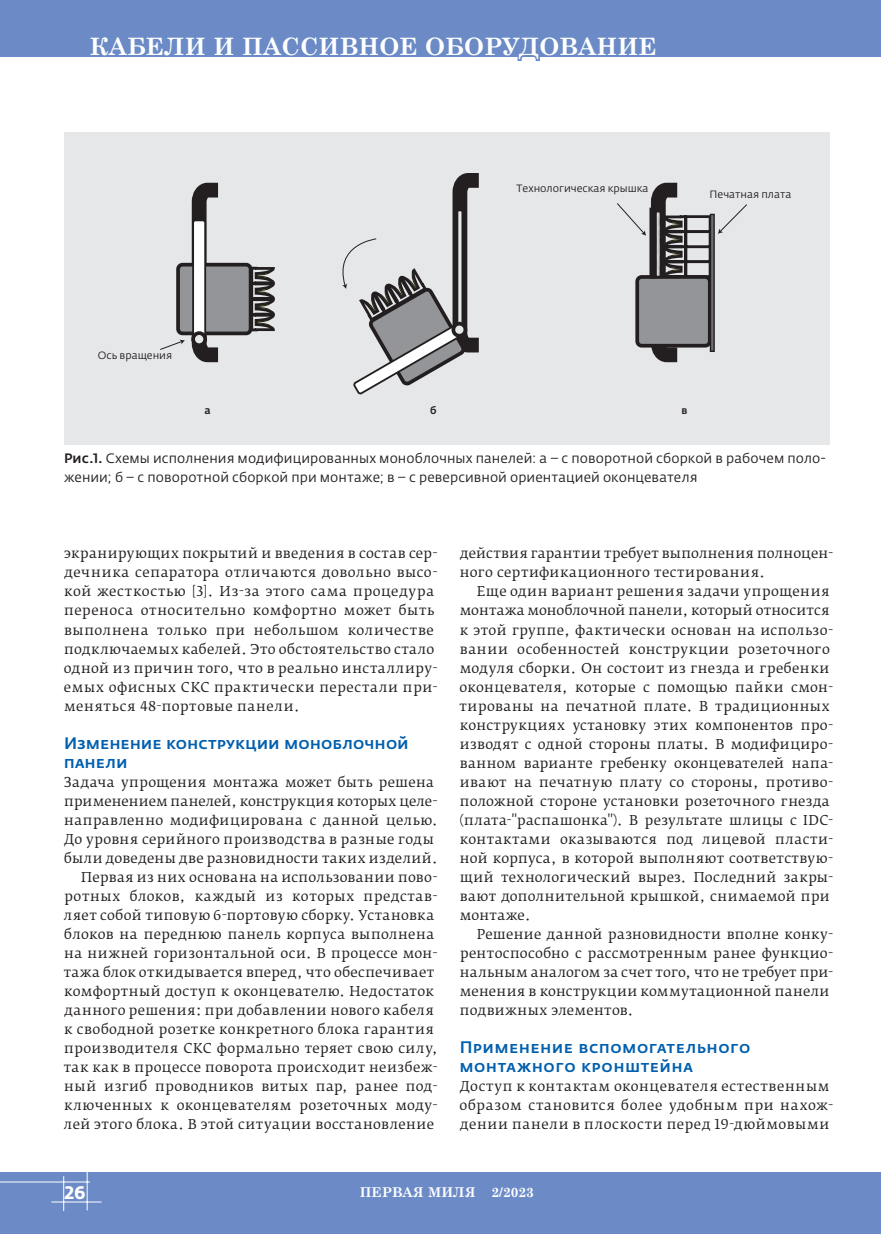
<style>
.page{position:relative;width:881px;height:1234px;background:#fff}
.page>*{position:absolute;margin:0;border:0;box-sizing:border-box;transform-origin:0 0}
.t1{font:700 24px "Century Schoolbook";color:#fff}
.t2{font:700 18px "Fedra Sans Pro";color:#fff}
.t3{font:500 16.5px/19px "Fedra Sans Pro";letter-spacing:.02em;color:#015fae}
.t4{font:500 16.5px/19px "Fedra Sans Pro";color:#015fae}
.t5{font:13.5px/19px "Fedra Serif B Pro";letter-spacing:.03em;color:#231f20}
.t6{font:13.5px/19px "Fedra Sans Pro";letter-spacing:.005em;color:#231f20}
.t7{font:700 13.5px "Century Schoolbook";color:#fff}
.t8{font:10.5px "Fedra Sans Pro";color:#231f20}
.t9{font:500 10.5px "Fedra Sans Pro";color:#231f20}
.s1{font-weight:500}
</style>
<div class="page">
<div style="left:0;top:0;width:880px;height:57px;background:#6c8bc6"></div>
<div style="left:0;top:1172px;width:880px;height:61px;background:#6c8bc6"></div>
<hr style="left:51px;top:1201px;width:50px;height:1px;background:#fff">
<hr style="left:87px;top:1171px;width:1px;height:39px;background:#fff">
<hr style="left:63px;top:1175px;width:1px;height:35px;background:#fff">
<hr style="left:0;top:1181px;width:90px;height:1px;background:#fff">
<div style="left:64px;top:132px;width:765px;height:312px;background:#e6e7e9"></div>
<svg style="left:252px;top:266px;width:23px;height:66px"></svg>
<div style="left:178px;top:264px;width:72px;height:69px;background:#939598;border-radius:4px"></div>
<div style="left:176px;top:263px;width:76px;height:72px;border:4px solid #231f20;border-radius:4px"></div>
<svg style="left:160px;top:182px;width:73px;height:181px"></svg>
<svg style="left:342px;top:173px;width:137px;height:222px"></svg>
<svg style="left:617px;top:182px;width:130px;height:181px"></svg>
<h1 class="t1" style="left:89px;top:28px;width:568px">Кабели и пассивное оборудование</h1>
<p class="t8" style="left:516px;top:182px;width:133px">Технологическая крышка</p>
<p class="t8" style="left:709px;top:188px;width:83px">Печатная плата</p>
<p class="t8" style="left:98px;top:349px;width:76px">Ось вращения</p>
<p class="t9" style="left:204px;top:404px;width:8px">a</p>
<p class="t9" style="left:430px;top:404px;width:8px">б</p>
<p class="t9" style="left:681px;top:404px;width:8px">в</p>
<p class="t6" style="left:64px;top:449px;width:763px"><span class="s1">Рис.1.</span> Схемы исполнения модифицированных моноблочных панелей: а – с поворотной сборкой в рабочем поло&shy;жении; б – с поворотной сборкой при монтаже; в – с реверсивной ориентацией оконцевателя</p>
<p class="t5" style="left:64px;top:544px;width:375px">экранирующих покрытий и введения в состав сер&shy;дечника сепаратора отличаются довольно высо&shy;кой жесткостью [3]. Из-за этого сама процедура переноса относительно комфортно может быть выполнена только при небольшом количестве подключаемых кабелей. Это обстоятельство стало одной из причин того, что в реально инсталлиру&shy;емых офисных СКС практически перестали при&shy;меняться 48-портовые панели.</p>
<p class="t4" style="left:64px;top:733px;width:346px">Изменение конструкции моноблочной панели</p>
<p class="t5" style="left:64px;top:772px;width:375px;text-align:right">Задача упрощения монтажа может быть решена применением панелей, конструкция которых целе&shy;направленно модифицирована с данной целью.<br>До уровня серийного производства в разные годы были доведены две разновидности таких изделий.<br>Первая из них основана на использовании пово&shy;ротных блоков, каждый из которых представ&shy;ляет собой типовую 6-портовую сборку. Установка блоков на переднюю панель корпуса выполнена на нижней горизонтальной оси. В процессе мон&shy;тажа блок откидывается вперед, что обеспечивает комфортный доступ к оконцевателю. Недостаток данного решения: при добавлении нового кабеля к свободной розетке конкретного блока гарантия производителя СКС формально теряет свою силу, так как в процессе поворота происходит неизбеж&shy;ный изгиб проводников витых пар, ранее под&shy;ключенных к оконцевателям розеточных моду&shy;лей этого блока. В этой ситуации восстановление</p>
<p class="t5" style="left:459px;top:544px;width:374px">действия гарантии требует выполнения полноцен&shy;ного сертификационного тестирования.</p>
<p class="t5" style="left:459px;top:582px;width:375px;text-indent:17px">Еще один вариант решения задачи упрощения монтажа моноблочной панели, который относится к этой группе, фактически основан на использо&shy;вании особенностей конструкции розеточного модуля сборки. Он состоит из гнезда и гребенки оконцевателя, которые с помощью пайки смон&shy;тированы на печатной плате. В традиционных конструкциях установку этих компонентов про&shy;изводят с одной стороны платы. В модифициро&shy;ванном варианте гребенку оконцевателей напа&shy;ивают на печатную плату со стороны, противо&shy;положной стороне установки розеточного гнезда (плата-"распашонка"). В результате шлицы с IDC&shy;контактами оказываются под лицевой пласти&shy;ной корпуса, в которой выполняют соответствую&shy;щий технологический вырез. Последний закры&shy;вают дополнительной крышкой, снимаемой при монтаже.</p>
<p class="t5" style="left:459px;top:924px;width:375px;text-indent:17px">Решение данной разновидности вполне конку&shy;рентоспособно с рассмотренным ранее функцио&shy;нальным аналогом за счет того, что не требует при&shy;менения в конструкции коммутационной панели подвижных элементов.</p>
<p class="t3" style="left:459px;top:1037px;width:292px">Применение вспомогательного монтажного кронштейна</p>
<p class="t5" style="left:459px;top:1076px;width:375px">Доступ к контактам оконцевателя естественным образом становится более удобным при нахож&shy;дении панели в плоскости перед 19-дюймовыми</p>
<h2 class="t2" style="left:64px;top:1180px;width:23px">26</h2>
<p class="t7" style="left:359px;top:1181px;width:176px">ПЕРВАЯ МИЛЯ 2/2023</p>
</div>
